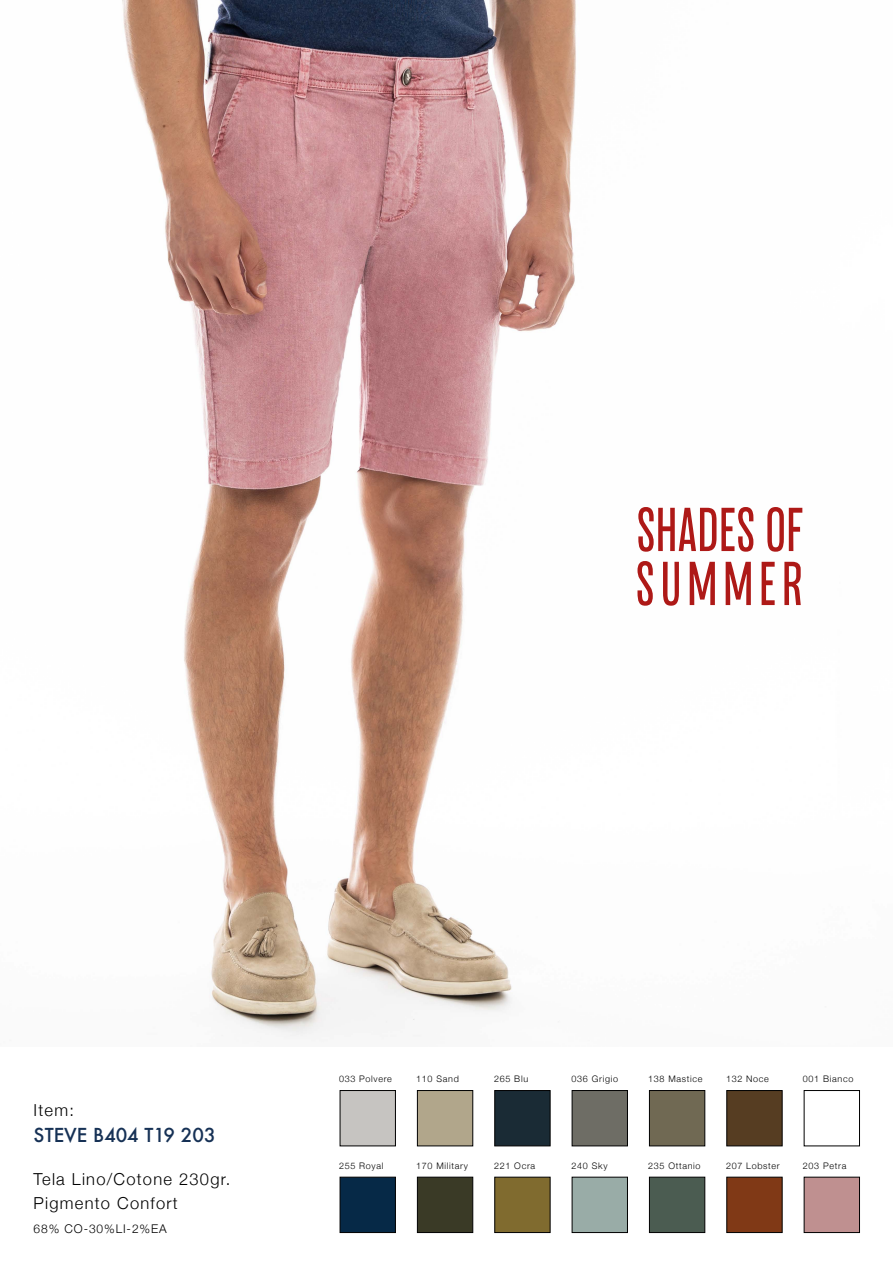
<style>
.page{position:relative;width:893px;height:1263px;background:#fff}
.page>*{position:absolute;margin:0;border:0;box-sizing:border-box;transform-origin:0 0}
.t1{font:500 18.75px "Futura";color:#163155}
.t2{font:300 16.5px/23.5px "Helvetica Neue";letter-spacing:.075em;color:#000}
.t3{font:300 12px "Helvetica Neue";letter-spacing:.075em;color:#000}
.t4{font:300 9px "Helvetica Neue";letter-spacing:.075em;color:#000}
</style>
<div class="page">
<img style="left:122px;top:0;width:681px;height:1038px">
<div style="left:340px;top:1090px;width:56px;height:56px;background:#c6c4c1;border:1px solid #000"></div>
<div style="left:417px;top:1090px;width:56px;height:56px;background:#b1a68b;border:1px solid #000"></div>
<div style="left:495px;top:1090px;width:55px;height:56px;background:#1a2b35;border:1px solid #000"></div>
<div style="left:572px;top:1090px;width:56px;height:56px;background:#6e6d65;border:1px solid #000"></div>
<div style="left:649px;top:1090px;width:56px;height:56px;background:#706953;border:1px solid #000"></div>
<div style="left:727px;top:1090px;width:55px;height:56px;background:#563d22;border:1px solid #000"></div>
<div style="left:804px;top:1090px;width:56px;height:56px;background:#fff;border:1px solid #000"></div>
<div style="left:340px;top:1177px;width:56px;height:56px;background:#062947;border:1px solid #000"></div>
<div style="left:417px;top:1177px;width:56px;height:56px;background:#3a3a26;border:1px solid #000"></div>
<div style="left:495px;top:1177px;width:55px;height:56px;background:#806b2f;border:1px solid #000"></div>
<div style="left:572px;top:1177px;width:56px;height:56px;background:#99aca7;border:1px solid #000"></div>
<div style="left:649px;top:1177px;width:56px;height:56px;background:#4b5c51;border:1px solid #000"></div>
<div style="left:727px;top:1177px;width:55px;height:56px;background:#803916;border:1px solid #000"></div>
<div style="left:804px;top:1177px;width:56px;height:56px;background:#bf9090;border:1px solid #000"></div>
<svg style="left:563px;top:507px;width:190px;height:45px"></svg>
<svg style="left:767px;top:507px;width:35px;height:45px"></svg>
<svg style="left:615px;top:561px;width:64px;height:45px"></svg>
<svg style="left:687px;top:562px;width:64px;height:43px"></svg>
<svg style="left:762px;top:562px;width:13px;height:43px"></svg>
<svg style="left:784px;top:562px;width:17px;height:43px"></svg>
<h2 class="t2" style="left:34px;top:1097px;width:42px">Item:</h2>
<h1 class="t1" style="left:34px;top:1122px;width:184px">STEVE B404 T19 203</h1>
<h2 class="t2" style="left:34px;top:1166px;width:198px">Tela Lino/Cotone 230gr.<br>Pigmento Confort</h2>
<h3 class="t3" style="left:34px;top:1218px;width:135px">68% CO-30%LI-2%EA</h3>
<p class="t4" style="left:339px;top:1072px;width:54px">033 Polvere</p>
<p class="t4" style="left:416px;top:1072px;width:44px">110 Sand</p>
<p class="t4" style="left:494px;top:1072px;width:36px">265 Blu</p>
<p class="t4" style="left:572px;top:1072px;width:48px">036 Grigio</p>
<p class="t4" style="left:648px;top:1072px;width:56px">138 Mastice</p>
<p class="t4" style="left:726px;top:1072px;width:44px">132 Noce</p>
<p class="t4" style="left:803px;top:1072px;width:52px">001 Bianco</p>
<p class="t4" style="left:339px;top:1158px;width:46px">255 Royal</p>
<p class="t4" style="left:416px;top:1158px;width:53px">170 Military</p>
<p class="t4" style="left:494px;top:1158px;width:43px">221 Ocra</p>
<p class="t4" style="left:572px;top:1158px;width:37px">240 Sky</p>
<p class="t4" style="left:648px;top:1158px;width:54px">235 Ottanio</p>
<p class="t4" style="left:726px;top:1158px;width:55px">207 Lobster</p>
<p class="t4" style="left:803px;top:1158px;width:45px">203 Petra</p>
</div>
